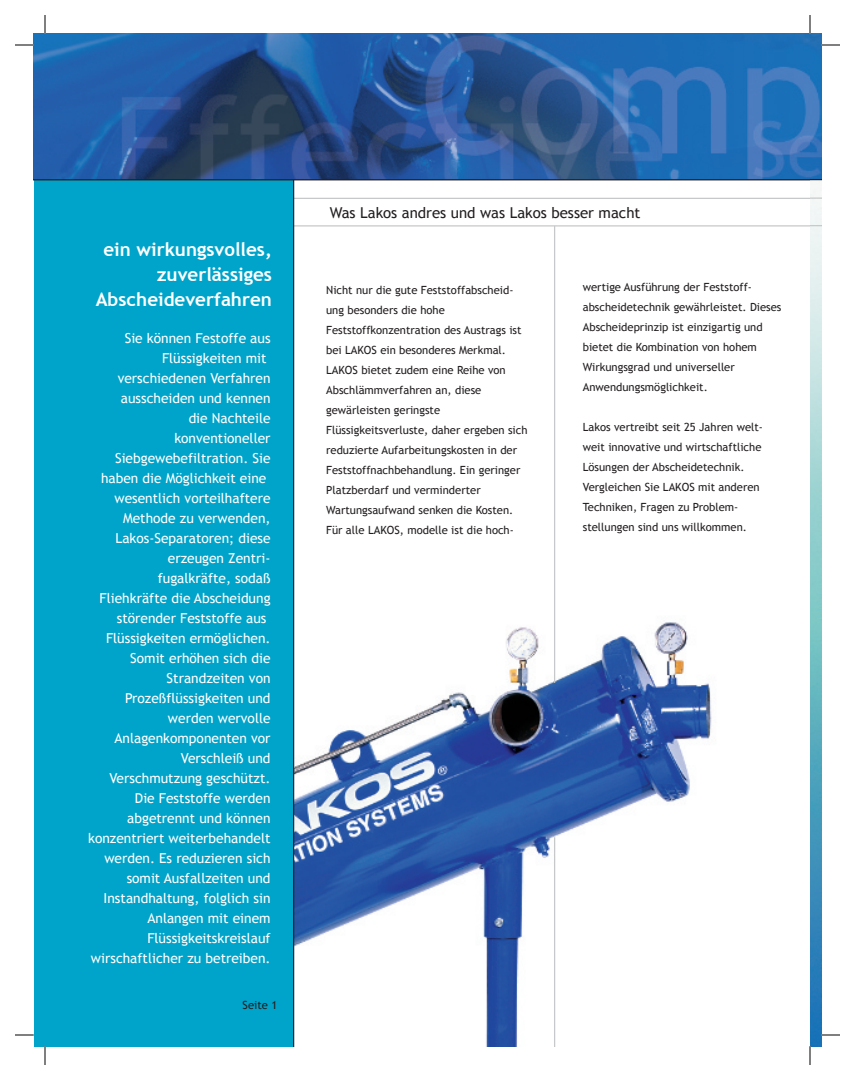
<style>
.page{position:relative;width:855px;height:1080px;background:#fff}
.page>*{position:absolute;margin:0;border:0;box-sizing:border-box;transform-origin:0 0}
.t1{font:700 18.75px/25px "Trebuchet MS";color:#fff;text-align:right}
.t2{font:15px "Trebuchet MS";color:#231f20}
.t3{font:13.75px "Trebuchet MS";color:#fff}
.t4{font:11.25px/20px "Trebuchet MS";color:#231f20}
</style>
<div class="page">
<img style="left:294px;top:615px;width:418px;height:431px">
<img style="left:34px;top:34px;width:787px;height:145px">
<div style="left:34px;top:172px;width:260px;height:874px;background:#00a4ca"></div>
<hr style="left:554px;top:837px;width:1px;height:209px;background:#c7c8ca">
<hr style="left:554px;top:226px;width:1px;height:457px;background:#c7c8ca">
<hr style="left:294px;top:198px;width:516px;height:1px;background:#c7c8ca">
<hr style="left:294px;top:225px;width:516px;height:2px;background:#c7c8ca">
<hr style="left:293px;top:180px;width:1px;height:866px;background:#231f20">
<hr style="left:34px;top:179px;width:776px;height:1px;background:#231f20">
<img style="left:810px;top:161px;width:11px;height:885px">
<svg style="left:810px;top:225px;width:11px;height:2px"></svg>
<svg style="left:15px;top:44px;width:19px;height:2px"></svg>
<svg style="left:821px;top:44px;width:19px;height:2px"></svg>
<svg style="left:15px;top:1034px;width:19px;height:2px"></svg>
<svg style="left:821px;top:1034px;width:19px;height:2px"></svg>
<svg style="left:44px;top:15px;width:2px;height:19px"></svg>
<svg style="left:44px;top:1046px;width:2px;height:19px"></svg>
<svg style="left:809px;top:15px;width:2px;height:19px"></svg>
<svg style="left:809px;top:1046px;width:2px;height:19px"></svg>
<h1 class="t1" style="left:96px;top:237px;width:178px">ein wirkungsvolles, zuverlässiges<br>Abscheideverfahren</h1>
<p class="t3" style="left:125px;top:330px;width:147px">Sie können Festoffe aus</p>
<p class="t3" style="left:162px;top:350px;width:106px">Flüssigkeiten mit</p>
<p class="t3" style="left:118px;top:370px;width:154px">verschiedenen Verfahren</p>
<p class="t3" style="left:121px;top:390px;width:151px">ausscheiden und kennen</p>
<p class="t3" style="left:189px;top:410px;width:83px">die Nachteile</p>
<p class="t3" style="left:174px;top:430px;width:98px">konventioneller</p>
<p class="t3" style="left:115px;top:450px;width:157px">Siebgewebefiltration. Sie</p>
<p class="t3" style="left:101px;top:470px;width:167px">haben die Möglichkeit eine</p>
<p class="t3" style="left:114px;top:490px;width:158px">wesentlich vorteilhaftere</p>
<p class="t3" style="left:123px;top:510px;width:149px">Methode zu verwenden,</p>
<p class="t3" style="left:115px;top:530px;width:157px">Lakos-Separatoren; diese</p>
<p class="t3" style="left:168px;top:550px;width:104px">erzeugen Zentri-</p>
<p class="t3" style="left:158px;top:570px;width:114px">fugalkräfte, sodaß</p>
<p class="t3" style="left:100px;top:590px;width:172px">Fliehkräfte die Abscheidung</p>
<p class="t3" style="left:117px;top:610px;width:151px">störender Feststoffe aus</p>
<p class="t3" style="left:106px;top:630px;width:166px">Flüssigkeiten ermöglichen.</p>
<p class="t3" style="left:130px;top:650px;width:142px">Somit erhöhen sich die</p>
<p class="t3" style="left:167px;top:670px;width:105px">Strandzeiten von</p>
<p class="t3" style="left:125px;top:690px;width:147px">Prozeßflüssigkeiten und</p>
<p class="t3" style="left:168px;top:710px;width:104px">werden wervolle</p>
<p class="t3" style="left:114px;top:730px;width:158px">Anlagenkomponenten vor</p>
<p class="t3" style="left:181px;top:750px;width:91px">Verschleiß und</p>
<p class="t3" style="left:109px;top:770px;width:163px">Verschmutzung geschützt.</p>
<p class="t3" style="left:135px;top:790px;width:137px">Die Feststoffe werden</p>
<p class="t3" style="left:127px;top:810px;width:145px">abgetrennt und können</p>
<p class="t3" style="left:88px;top:830px;width:184px">konzentriert weiterbehandelt</p>
<p class="t3" style="left:104px;top:850px;width:168px">werden. Es reduzieren sich</p>
<p class="t3" style="left:127px;top:870px;width:145px">somit Ausfallzeiten und</p>
<p class="t3" style="left:104px;top:890px;width:168px">Instandhaltung, folglich sin</p>
<p class="t3" style="left:147px;top:910px;width:125px">Anlangen mit einem</p>
<p class="t3" style="left:147px;top:930px;width:125px">Flüssigkeitskreislauf</p>
<p class="t3" style="left:91px;top:950px;width:181px">wirschaftlicher zu betreiben.</p>
<p class="t4" style="left:243px;top:995px;width:36px">Seite 1</p>
<h2 class="t2" style="left:330px;top:204px;width:312px">Was Lakos andres und was Lakos besser macht</h2>
<p class="t4" style="left:326px;top:280px;width:203px">Nicht nur die gute Feststoffabscheid&shy;ung besonders die hohe Feststoffkonzentration des Austrags ist bei LAKOS ein besonderes Merkmal.<br>LAKOS bietet zudem eine Reihe von Abschlämmverfahren an, diese gewärleisten geringste Flüssigkeitsverluste, daher ergeben sich reduzierte Aufarbeitungskosten in der Feststoffnachbehandlung. Ein geringer Platzberdarf und verminderter Wartungsaufwand senken die Kosten.<br>Für alle LAKOS, modelle ist die hoch-</p>
<p class="t4" style="left:583px;top:277px;width:200px">wertige Ausführung der Feststoff&shy;abscheidetechnik gewährleistet. Dieses Abscheideprinzip ist einzigartig und bietet die Kombination von hohem Wirkungsgrad und universeller Anwendungsmöglichkeit.</p>
<p class="t4" style="left:583px;top:417px;width:182px">Lakos vertreibt seit 25 Jahren welt&shy;weit innovative und wirtschaftliche Lösungen der Abscheidetechnik.<br>Vergleichen Sie LAKOS mit anderen Techniken, Fragen zu Problem&shy;stellungen sind uns willkommen.</p>
</div>
